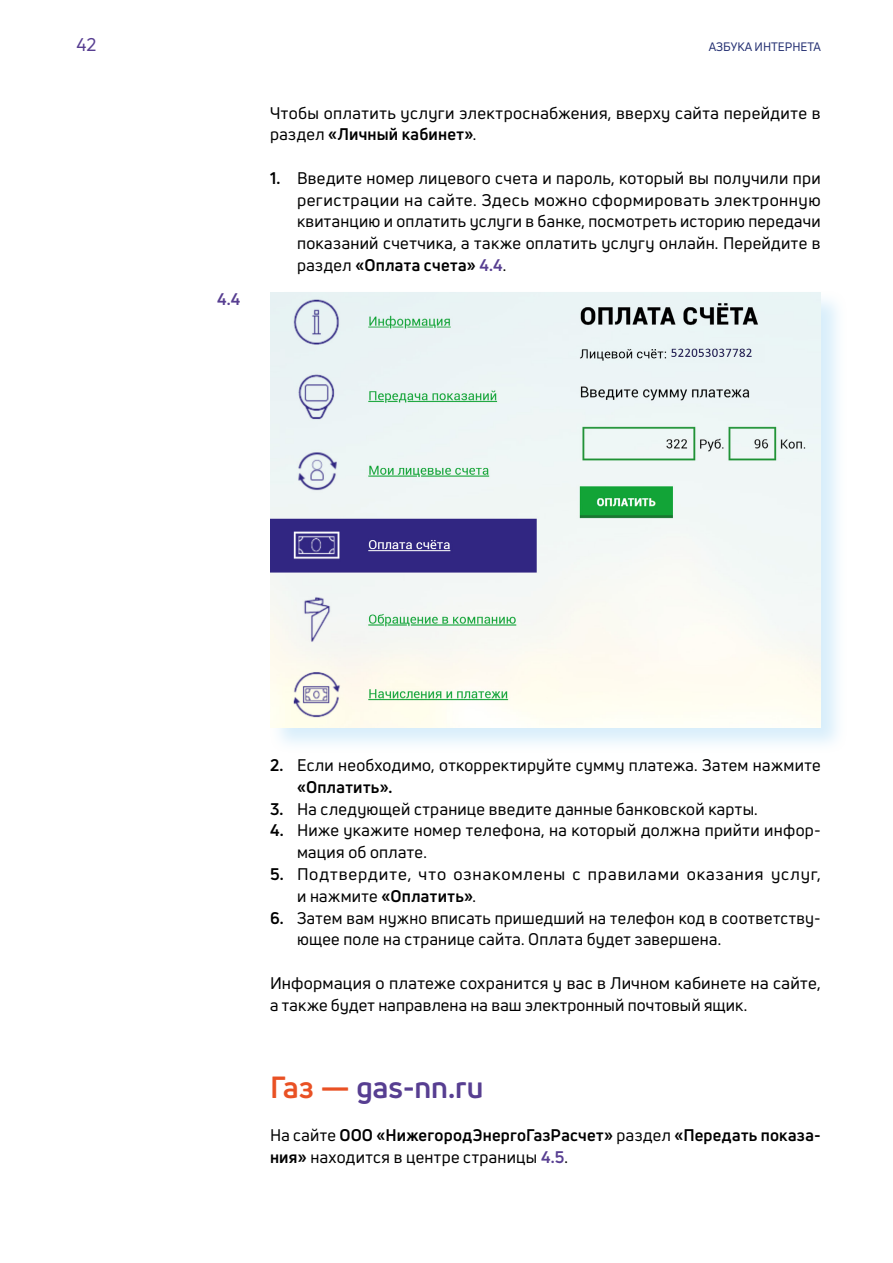
<style>
.page{position:relative;width:893px;height:1263px;background:#fff}
.page>*{position:absolute;margin:0;border:0;box-sizing:border-box;transform-origin:0 0}
.t1{font:700 30px "Uni Neue";color:#573e91}
.t2{font:18px "Uni Neue";color:#573e91}
.t3{font:16.5px/21.8px "Uni Neue";letter-spacing:.02em;color:#000}
.t4{font:700 16.5px/21.8px "Uni Neue";letter-spacing:.015em;color:#000}
.t5{font:16.5px/21.8px "Uni Neue";letter-spacing:.05em;color:#000}
.t6{font:700 16.5px "Uni Neue";color:#573e91}
.t7{font:12px "Uni Neue";color:#243072}
.s1{font-weight:700}
.s2{font-weight:700;color:#573e91}
.s3{color:#e95124}
.s4{font-weight:400}
.s5{color:#573e91}
</style>
<div class="page">
<div style="left:269px;top:290px;width:579px;height:463px;background:#91cff3;opacity:.35"></div>
<img style="left:270px;top:293px;width:551px;height:435px">
<p class="t2" style="left:77px;top:33px;width:21px">42</p>
<p class="t7" style="left:709px;top:39px;width:114px">АЗБУКА ИНТЕРНЕТА</p>
<p class="t6" style="left:217px;top:289px;width:25px">4.4</p>
<p class="t3" style="left:270px;top:102px;width:552px">Чтобы оплатить услуги электроснабжения, вверху сайта перейдите в раздел <span class="s1">«Личный кабинет»</span>.</p>
<p class="t3" style="left:297px;top:167px;width:525px;text-align:justify;text-indent:-27px"><span class="s1">1.</span> Введите номер лицевого счета и пароль, который вы получили при регистрации на сайте. Здесь можно сформировать электронную квитанцию и оплатить услуги в банке, посмотреть историю передачи показаний счетчика, а также оплатить услугу онлайн. Перейдите в раздел <span class="s1">«Оплата счета»</span> <span class="s2">4.4</span>.</p>
<p class="t3" style="left:297px;top:754px;width:525px;text-indent:-27px"><span class="s1">2.</span> Если необходимо, откорректируйте сумму платежа. Затем нажмите <span class="s1">«Оплатить».</span></p>
<p class="t3" style="left:270px;top:798px;width:489px"><span class="s1">3.</span> На следующей странице введите данные банковской карты.</p>
<p class="t3" style="left:297px;top:819px;width:525px;text-indent:-27px"><span class="s1">4.</span> Ниже укажите номер телефона, на который должна прийти инфор&shy;мация об оплате.</p>
<p class="t5" style="left:297px;top:863px;width:525px;text-indent:-27px"><span class="s1">5.</span> Подтвердите, что ознакомлены с правилами оказания услуг, и нажмите <span class="s1">«Оплатить»</span>.</p>
<p class="t3" style="left:297px;top:906px;width:525px;text-indent:-27px"><span class="s1">6.</span> Затем вам нужно вписать пришедший на телефон код в соответству&shy;ющее поле на странице сайта. Оплата будет завершена.</p>
<p class="t3" style="left:270px;top:972px;width:552px">Информация о платеже сохранится у вас в Личном кабинете на сайте, а также будет направлена на ваш электронный почтовый ящик.</p>
<h1 class="t1" style="left:270px;top:1068px;width:215px"><span class="s3">Газ —</span> gas-nn.ru</h1>
<p class="t4" style="left:270px;top:1124px;width:552px"><span class="s4">На сайте</span> ООО «НижегородЭнергоГазРасчет» <span class="s4">раздел</span> «Передать показа&shy;ния» <span class="s4">находится в центре страницы</span> <span class="s5">4.5</span><span class="s4">.</span></p>
</div>
